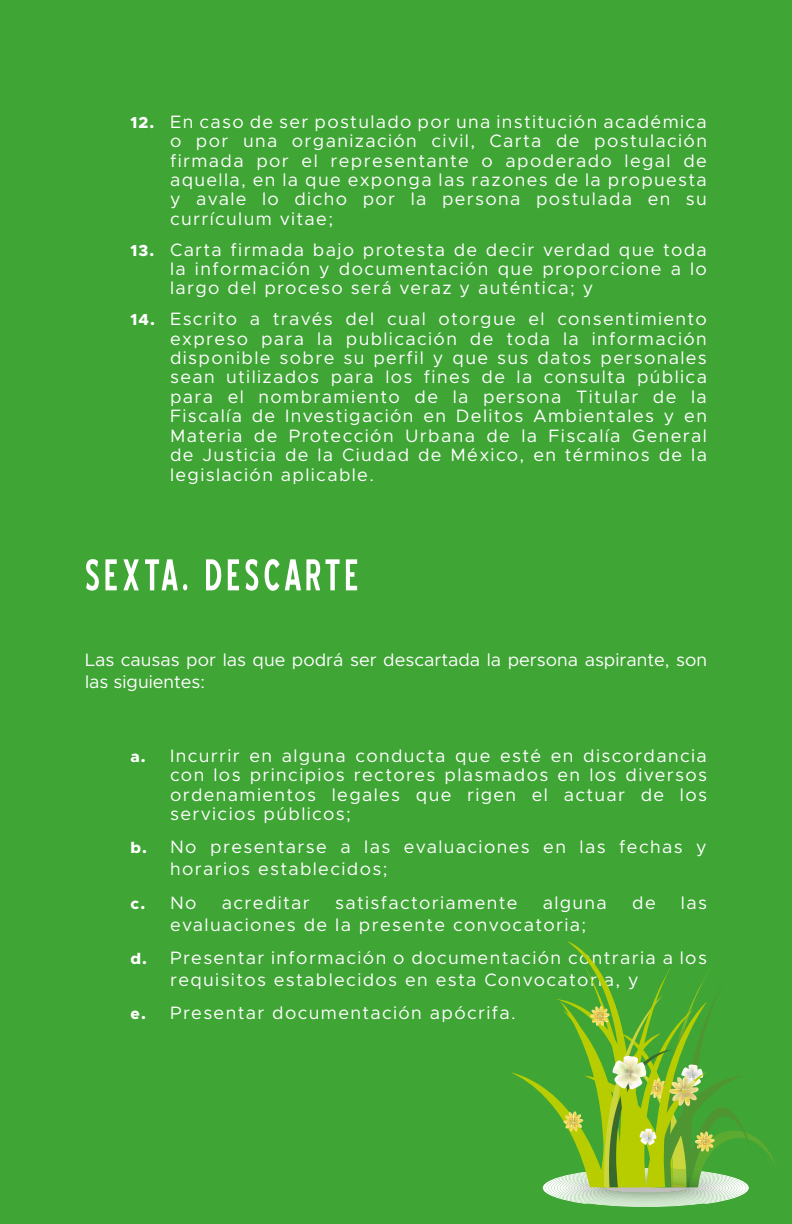
<style>
.page{position:relative;width:792px;height:1224px;background:#3fa535}
.page>*{position:absolute;margin:0;border:0;box-sizing:border-box;transform-origin:0 0}
.t1{font:56px "Blue Highway Condensed";letter-spacing:.075em;color:#fff}
.t2{font:18px/19.4px "Metropolis";letter-spacing:.075em;color:#fff;text-align:justify}
.t3{font:18px/22px "Metropolis";color:#fff}
.t4{font:800 16px "Metropolis";color:#fff}
.s1{font-weight:800;font-size:16px}
.s2{font-weight:400;font-size:18px}
</style>
<div class="page">
<svg style="left:512px;top:941px;width:264px;height:266px"></svg>
<p class="t2" style="left:170px;top:112px;width:538px;text-indent:-40px"><span class="s1">12.</span> En caso de ser postulado por una institución académica o por una organización civil, Carta de postulación firmada por el representante o apoderado legal de aquella, en la que exponga las razones de la propuesta y avale lo dicho por la persona postulada en su currículum vitae;</p>
<p class="t2" style="left:170px;top:240px;width:538px;text-indent:-40px"><span class="s1">13.</span> Carta firmada bajo protesta de decir verdad que toda la información y documentación que proporcione a lo largo del proceso será veraz y auténtica; y</p>
<p class="t2" style="left:170px;top:309px;width:538px;text-indent:-40px"><span class="s1">14.</span> Escrito a través del cual otorgue el consentimiento expreso para la publicación de toda la información disponible sobre su perfil y que sus datos personales sean utilizados para los fines de la consulta pública para el nombramiento de la persona Titular de la Fiscalía de Investigación en Delitos Ambientales y en Materia de Protección Urbana de la Fiscalía General de Justicia de la Ciudad de México, en términos de la legislación aplicable.</p>
<h1 class="t1" style="left:85px;top:551px;width:275px">SEXTA. DESCARTE</h1>
<p class="t3" style="left:85px;top:649px;width:623px">Las causas por las que podrá ser descartada la persona aspirante, son las siguientes:</p>
<p class="t2" style="left:170px;top:746px;width:538px;text-indent:-40px"><span class="s1">a.</span> Incurrir en alguna conducta que esté en discordancia con los principios rectores plasmados en los diversos ordenamientos legales que rigen el actuar de los servicios públicos;</p>
<p class="t2" style="left:170px;top:836px;width:538px;line-height:22px;text-indent:-40px"><span class="s1">b.</span> No presentarse a las evaluaciones en las fechas y horarios establecidos;</p>
<p class="t4" style="left:130px;top:893px;width:68px">c. <span class="s2">No</span></p>
<p class="t2" style="left:222px;top:893px;width:89px">acreditar</p>
<p class="t2" style="left:335px;top:893px;width:184px">satisfactoriamente</p>
<p class="t2" style="left:543px;top:893px;width:66px">alguna</p>
<p class="t2" style="left:632px;top:893px;width:25px">de</p>
<p class="t2" style="left:681px;top:893px;width:28px">las</p>
<p class="t2" style="left:130px;top:908px;width:578px;line-height:33.4px;text-indent:40px">evaluaciones de la presente convocatoria;<br><span class="s1">d.</span> Presentar información o documentación contraria a los</p>
<p class="t2" style="left:130px;top:963px;width:510px;line-height:33.4px;text-indent:40px">requisitos establecidos en esta Convocatoria, y <span class="s1">e.</span> Presentar documentación apócrifa.</p>
</div>
